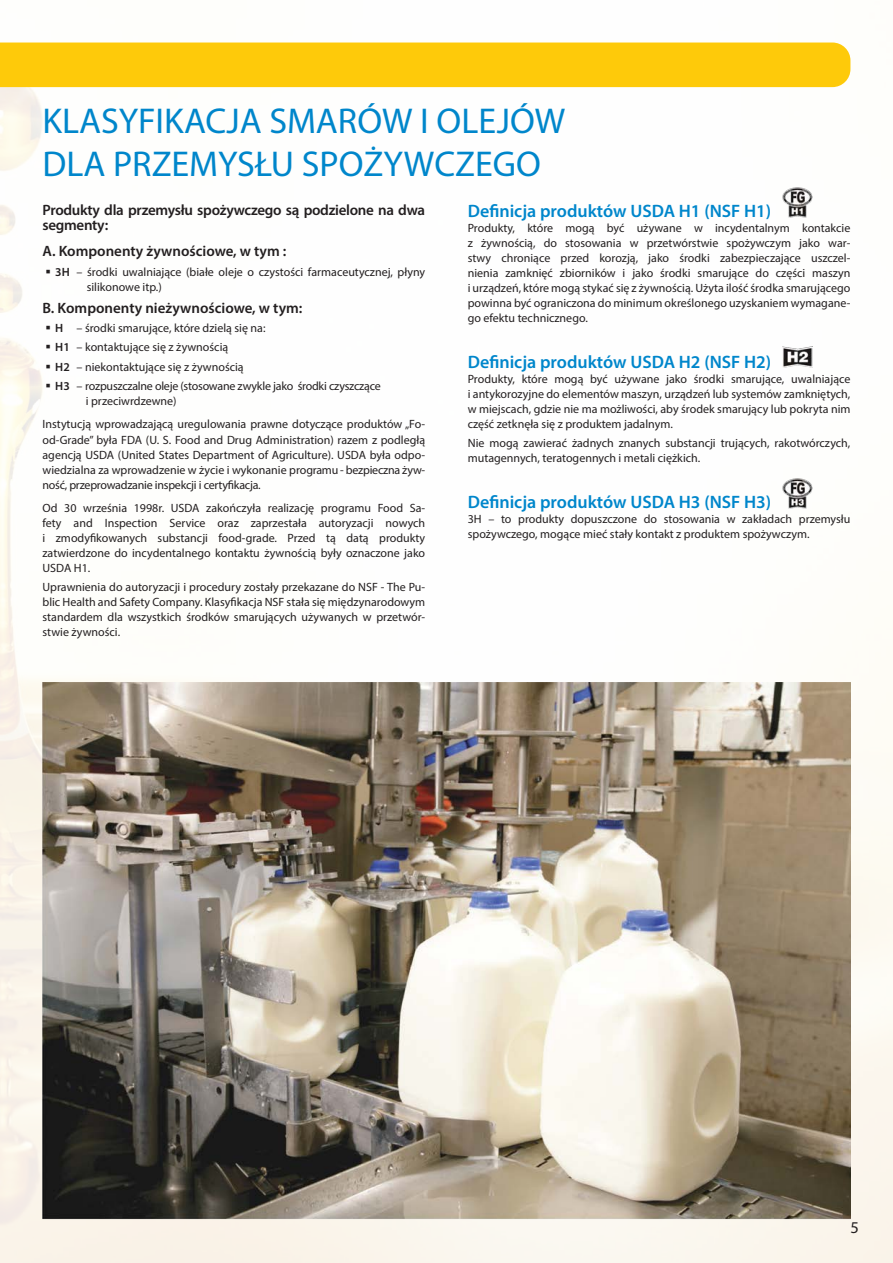
<style>
.page{position:relative;width:893px;height:1263px;background:#fff}
.page>*{position:absolute;margin:0;border:0;box-sizing:border-box;transform-origin:0 0}
.nagłówek_duży{font:36px "Myriad Pro";color:#0086cb}
.nagłówki{font:600 18px "Myriad Pro";color:#0086cb}
.t1{font:16.5px "Myriad Pro";color:#231f20}
.PODNAGŁÓWEK{font:600 15px "Myriad Pro";color:#231f20}
.TEKST_NORMALNY{font:600 15px/15px "Myriad Pro";letter-spacing:-.02em;color:#231f20}
.TEKST_NORMALNY-2{font:12px/15px "Myriad Pro";color:#231f20;text-align:justify}
.punktory1{font:12px/15px "Myriad Pro";color:#231f20;text-align:justify}
.TEKST_NORMALNY-3{font:12px/15px "Myriad Pro";letter-spacing:-.02em;color:#231f20}
.s1{font-weight:600}
</style>
<div class="page">
<img style="left:0;top:42px;width:893px;height:1221px">
<div style="left:0;top:43px;width:850px;height:44px;background:#feca0a"></div>
<img style="left:36px;top:683px;width:814px;height:537px">
<img style="left:782px;top:187px;width:30px;height:30px">
<img style="left:782px;top:478px;width:30px;height:30px">
<img style="left:782px;top:346px;width:30px;height:22px">
<svg style="left:47px;top:326px;width:3px;height:4px"></svg>
<svg style="left:47px;top:345px;width:3px;height:4px"></svg>
<p class="nagłówek_duży" style="left:43px;top:99px;width:524px">KLASYFIKACJA SMARÓW I OLEJÓW</p>
<p class="nagłówek_duży" style="left:43px;top:142px;width:500px">DLA PRZEMYSŁU SPOŻYWCZEGO</p>
<p class="TEKST_NORMALNY" style="left:43px;top:202px;width:384px">Produkty dla przemysłu spożywczego są podzielone na dwa segmenty:</p>
<p class="PODNAGŁÓWEK" style="left:43px;top:242px;width:245px">A. Komponenty żywnościowe, w tym :</p>
<p class="TEKST_NORMALNY-2" style="left:87px;top:264px;width:340px;text-indent:-31px"><span class="s1">3H</span> – środki uwalniające (białe oleje o czystości farmaceutycznej, płyny silikonowe itp.)</p>
<p class="PODNAGŁÓWEK" style="left:43px;top:298px;width:261px">B. Komponenty nieżywnościowe, w tym:</p>
<p class="TEKST_NORMALNY-2" style="left:55px;top:320px;width:212px"><span class="s1">H</span> – środki smarujące, które dzielą się na:</p>
<p class="TEKST_NORMALNY-2" style="left:55px;top:340px;width:174px"><span class="s1">H1</span> – kontaktujące się z żywnością</p>
<p class="TEKST_NORMALNY-2" style="left:55px;top:359px;width:190px"><span class="s1">H2</span> – niekontaktujące się z żywnością</p>
<p class="TEKST_NORMALNY-3" style="left:86px;top:378px;width:296px;text-indent:-31px"><span class="s1">H3</span> – rozpuszczalne oleje (stosowane zwykle jako środki czyszczące i przeciwrdzewne)</p>
<p class="TEKST_NORMALNY-2" style="left:43px;top:417px;width:384px">Instytucją wprowadzającą uregulowania prawne dotyczące produktów „Fo&shy;od-Grade” była FDA (U. S. Food and Drug Administration) razem z podległą agencją USDA (United States Department of Agriculture). USDA była odpo&shy;wiedzialna za wprowadzenie w życie i wykonanie programu - bezpieczna żyw&shy;ność, przeprowadzanie inspekcji i certyfikacja.</p>
<p class="TEKST_NORMALNY-2" style="left:43px;top:500px;width:384px">Od 30 września 1998r. USDA zakończyła realizację programu Food Sa&shy;fety and Inspection Service oraz zaprzestała autoryzacji nowych i zmodyfikowanych substancji food-grade. Przed tą datą produkty zatwierdzone do incydentalnego kontaktu żywnością były oznaczone jako USDA H1.</p>
<p class="punktory1" style="left:43px;top:579px;width:384px">Uprawnienia do autoryzacji i procedury zostały przekazane do NSF - The Pu&shy;blic Health and Safety Company. Klasyfikacja NSF stała się międzynarodowym standardem dla wszystkich środków smarujących używanych w przetwór&shy;stwie żywności.</p>
<p class="nagłówki" style="left:468px;top:200px;width:305px">Definicja produktów USDA H1 (NSF H1)</p>
<p class="TEKST_NORMALNY-2" style="left:468px;top:220px;width:384px">Produkty, które mogą być używane w incydentalnym kontakcie z żywnością, do stosowania w przetwórstwie spożywczym jako war&shy;stwy chroniące przed korozją, jako środki zabezpieczające uszczel&shy;nienia zamknięć zbiorników i jako środki smarujące do części maszyn i urządzeń, które mogą stykać się z żywnością. Użyta ilość środka smarującego powinna być ograniczona do minimum określonego uzyskaniem wymagane&shy;go efektu technicznego.</p>
<p class="nagłówki" style="left:468px;top:350px;width:305px">Definicja produktów USDA H2 (NSF H2)</p>
<p class="TEKST_NORMALNY-2" style="left:468px;top:371px;width:384px">Produkty, które mogą być używane jako środki smarujące, uwalniające i antykorozyjne do elementów maszyn, urządzeń lub systemów zamkniętych, w miejscach, gdzie nie ma możliwości, aby środek smarujący lub pokryta nim część zetknęła się z produktem jadalnym.</p>
<p class="TEKST_NORMALNY-2" style="left:468px;top:435px;width:384px">Nie mogą zawierać żadnych znanych substancji trujących, rakotwórczych, mutagennych, teratogennych i metali ciężkich.</p>
<p class="nagłówki" style="left:468px;top:490px;width:305px">Definicja produktów USDA H3 (NSF H3)</p>
<p class="TEKST_NORMALNY-2" style="left:468px;top:511px;width:384px">3H – to produkty dopuszczone do stosowania w zakładach przemysłu spożywczego, mogące mieć stały kontakt z produktem spożywczym.</p>
<h3 class="t1" style="left:850px;top:1217px;width:10px">5</h3>
</div>
